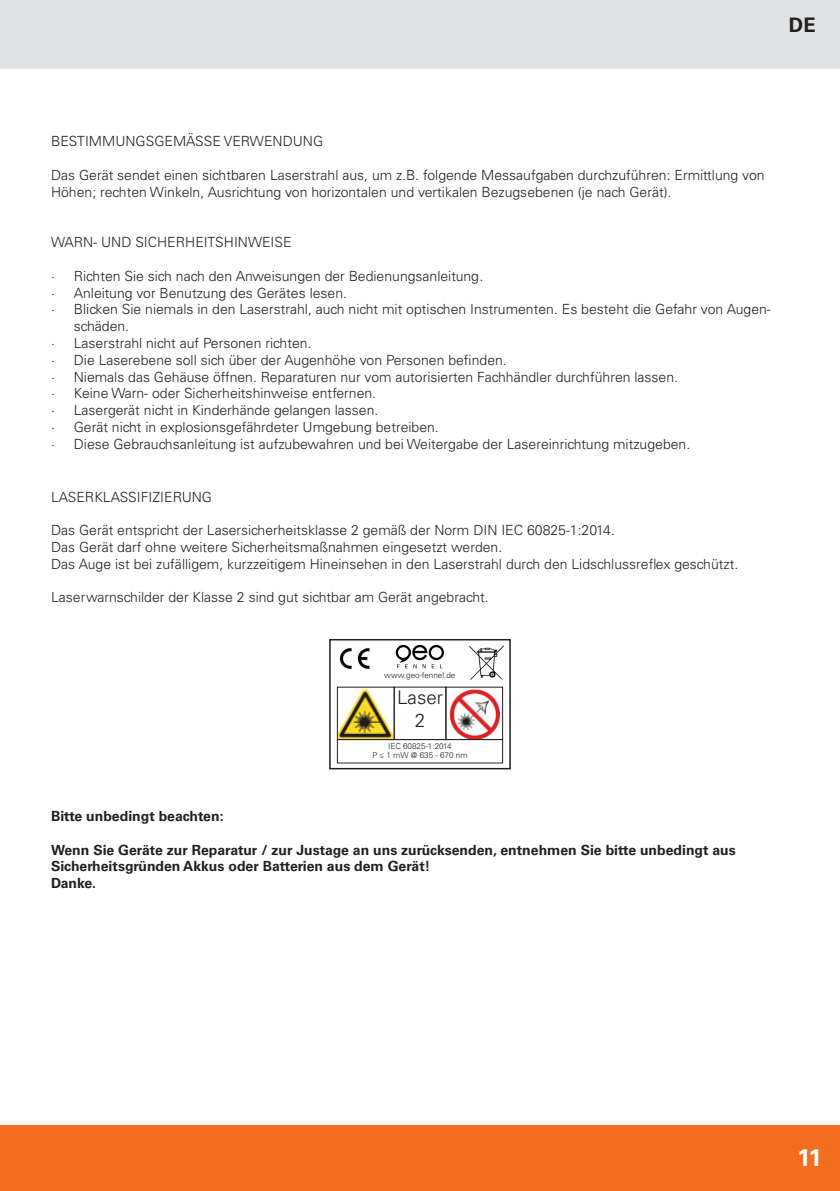
<style>
.page{position:relative;width:840px;height:1191px;background:#fff}
.page>*{position:absolute;margin:0;border:0;box-sizing:border-box;transform-origin:0 0}
.t1{font:700 24px "Univers LT Std";color:#fff}
.t2{font:700 20px "Univers LT Std";color:#231f20}
.t3{font:300 18.8px/22.6px "Univers LT Std";color:#231f20;text-align:center}
.t4{font:300 14px/16.8px "Univers LT Std";color:#231f20}
.t5{font:700 14px/16.8px "Univers LT Std";color:#231f20}
.t6{font:300 8.2px/9.8px "Univers LT Std";color:#231f20;text-align:center}
.t7{font:4.4px "Univers LT Std";letter-spacing:.1em;color:#000}
</style>
<div class="page">
<div style="left:0;top:1125px;width:839px;height:66px;background:#f36e21"></div>
<div style="left:0;top:0;width:839px;height:68px;background:#e1e2e4"></div>
<div style="left:329px;top:639px;width:181px;height:130px;border:2px solid #231f20"></div>
<img style="left:339px;top:648px;width:31px;height:21px">
<img style="left:469px;top:645px;width:34px;height:34px">
<img style="left:449px;top:689px;width:51px;height:49px">
<div style="left:445px;top:686px;width:58px;height:54px;border:1px solid #231f20"></div>
<img style="left:339px;top:689px;width:53px;height:49px">
<div style="left:337px;top:686px;width:57px;height:54px;border:1px solid #231f20"></div>
<div style="left:393px;top:686px;width:53px;height:54px;border:1px solid #231f20"></div>
<div style="left:337px;top:739px;width:166px;height:24px;border:1px solid #231f20"></div>
<svg style="left:395px;top:645px;width:48px;height:23px"></svg>
<h2 class="t2" style="left:788px;top:13px;width:28px">DE</h2>
<p class="t4" style="left:51px;top:133px;width:273px">BESTIMMUNGSGEMÄSSE VERWENDUNG</p>
<p class="t4" style="left:51px;top:166px;width:714px">Das Gerät sendet einen sichtbaren Laserstrahl aus, um z.B. folgende Messaufgaben durchzuführen: Ermittlung von<br>Höhen; rechten Winkeln, Ausrichtung von horizontalen und vertikalen Bezugsebenen (je nach Gerät).</p>
<p class="t4" style="left:51px;top:234px;width:242px">WARN- UND SICHERHEITSHINWEISE</p>
<p class="t4" style="left:51px;top:267px;width:433px">· Richten Sie sich nach den Anweisungen der Bedienungsanleitung.</p>
<p class="t4" style="left:51px;top:284px;width:297px">· Anleitung vor Benutzung des Gerätes lesen.</p>
<p class="t4" style="left:51px;top:301px;width:720px">· Blicken Sie niemals in den Laserstrahl, auch nicht mit optischen Instrumenten. Es besteht die Gefahr von Augen-</p>
<p class="t4" style="left:74px;top:318px;width:57px">schäden.</p>
<p class="t4" style="left:51px;top:334px;width:262px">· Laserstrahl nicht auf Personen richten.</p>
<p class="t4" style="left:51px;top:351px;width:457px">· Die Laserebene soll sich über der Augenhöhe von Personen befinden.</p>
<p class="t4" style="left:51px;top:368px;width:628px">· Niemals das Gehäuse öffnen. Reparaturen nur vom autorisierten Fachhändler durchführen lassen.</p>
<p class="t4" style="left:51px;top:385px;width:326px">· Keine Warn- oder Sicherheitshinweise entfernen.</p>
<p class="t4" style="left:51px;top:402px;width:328px">· Lasergerät nicht in Kinderhände gelangen lassen.</p>
<p class="t4" style="left:51px;top:418px;width:389px">· Gerät nicht in explosionsgefährdeter Umgebung betreiben.</p>
<p class="t4" style="left:51px;top:435px;width:640px">· Diese Gebrauchsanleitung ist aufzubewahren und bei Weitergabe der Lasereinrichtung mitzugeben.</p>
<p class="t4" style="left:51px;top:488px;width:162px">LASERKLASSIFIZIERUNG</p>
<p class="t4" style="left:51px;top:522px;width:688px">Das Gerät entspricht der Lasersicherheitsklasse 2 gemäß der Norm DIN IEC 60825-1:2014.<br>Das Gerät darf ohne weitere Sicherheitsmaßnahmen eingesetzt werden.<br>Das Auge ist bei zufälligem, kurzzeitigem Hineinsehen in den Laserstrahl durch den Lidschlussreflex geschützt.</p>
<p class="t4" style="left:51px;top:589px;width:439px">Laserwarnschilder der Klasse 2 sind gut sichtbar am Gerät angebracht.</p>
<p class="t6" style="left:384px;top:670px;width:73px">www.geo-fennel.de</p>
<p class="t7" style="left:406px;top:672px;width:27px">GERMANY</p>
<h3 class="t3" style="left:397px;top:686px;width:47px">Laser<br>2</h3>
<p class="t6" style="left:372px;top:741px;width:97px">IEC 60825-1:2014<br>P ≤ 1 mW @ 635 - 670 nm</p>
<p class="t5" style="left:51px;top:807px;width:174px">Bitte unbedingt beachten:</p>
<p class="t5" style="left:51px;top:841px;width:686px">Wenn Sie Geräte zur Reparatur / zur Justage an uns zurücksenden, entnehmen Sie bitte unbedingt aus<br>Sicherheitsgründen Akkus oder Batterien aus dem Gerät!<br>Danke.</p>
<h1 class="t1" style="left:796px;top:1143px;width:26px">11</h1>
</div>
